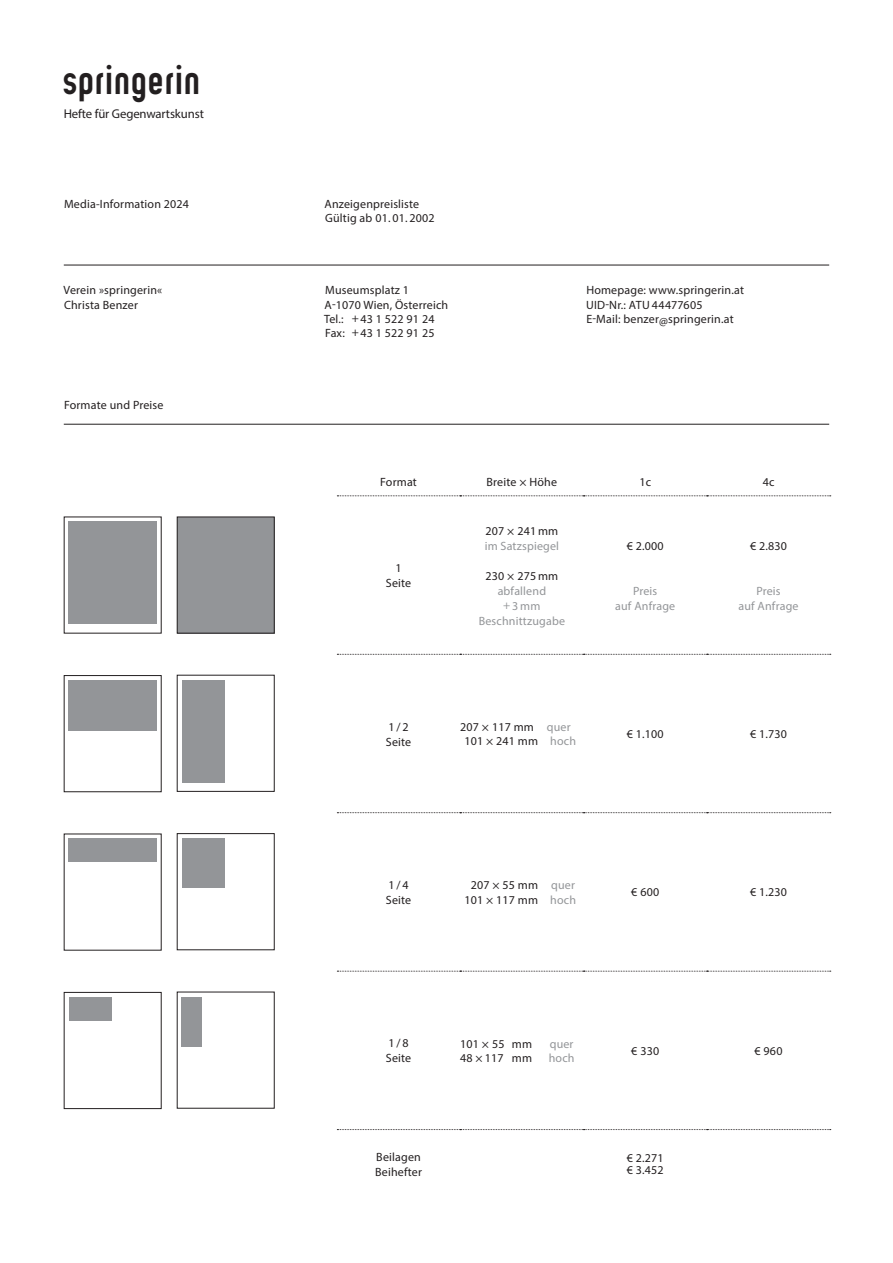
<style>
.page{position:relative;width:893px;height:1263px;background:#fff}
.page>*{position:absolute;margin:0;border:0;box-sizing:border-box;transform-origin:0 0}
.t1{font:37.5px "Springerin";color:#231f20}
.t2{font:12.75px "Myriad Pro";letter-spacing:-.01em;color:#231f20}
.t3{font:300 12.3px "Univers";letter-spacing:.01em;color:#231f20}
._65_bold{font:12px/15px "Myriad Pro";letter-spacing:.015em;color:#231f20}
._65_bold-2{font:12px/15px "Myriad Pro";letter-spacing:.015em;color:#939598}
.s1{color:#231f20}
.s2{color:#939598}
</style>
<div class="page">
<hr style="left:64px;top:265px;width:765px;height:1px;background:#231f20">
<hr style="left:64px;top:424px;width:765px;height:1px;background:#231f20">
<svg style="left:63px;top:516px;width:99px;height:118px"></svg>
<div style="left:69px;top:522px;width:88px;height:102px;background:#939598"></div>
<svg style="left:176px;top:674px;width:99px;height:118px"></svg>
<div style="left:182px;top:680px;width:43px;height:102px;background:#939598"></div>
<svg style="left:63px;top:675px;width:99px;height:117px"></svg>
<div style="left:69px;top:680px;width:88px;height:51px;background:#939598"></div>
<svg style="left:176px;top:833px;width:99px;height:117px"></svg>
<div style="left:182px;top:838px;width:43px;height:50px;background:#939598"></div>
<svg style="left:63px;top:833px;width:99px;height:118px"></svg>
<div style="left:69px;top:839px;width:88px;height:23px;background:#939598"></div>
<svg style="left:176px;top:991px;width:99px;height:118px"></svg>
<div style="left:182px;top:997px;width:20px;height:49px;background:#939598"></div>
<svg style="left:63px;top:992px;width:99px;height:117px"></svg>
<div style="left:69px;top:997px;width:43px;height:23px;background:#939598"></div>
<svg style="left:337px;top:495px;width:494px;height:1px"></svg>
<svg style="left:337px;top:654px;width:494px;height:1px"></svg>
<svg style="left:337px;top:812px;width:494px;height:1px"></svg>
<svg style="left:337px;top:971px;width:494px;height:1px"></svg>
<svg style="left:337px;top:1129px;width:494px;height:1px"></svg>
<svg style="left:176px;top:516px;width:99px;height:118px"></svg>
<h1 class="t1" style="left:64px;top:65px;width:136px">s</h1>
<p class="t2" style="left:64px;top:105px;width:142px">Hefte für Gegenwartskunst</p>
<p class="_65_bold" style="left:64px;top:196px;width:127px">Media-Information 2024</p>
<p class="_65_bold" style="left:325px;top:196px;width:96px">Anzeigenpreisliste</p>
<p class="_65_bold" style="left:325px;top:210px;width:111px">Gültig ab 01. 01. 2002</p>
<p class="_65_bold" style="left:64px;top:282px;width:100px">Verein »springerin«</p>
<p class="_65_bold" style="left:64px;top:297px;width:76px">Christa Benzer</p>
<p class="_65_bold" style="left:64px;top:398px;width:101px">Formate und Preise</p>
<p class="t3" style="left:322px;top:277px;width:126px">Gültig ab 01. 01. 2002</p>
<p class="_65_bold" style="left:325px;top:283px;width:125px;line-height:14.4px">Museumsplatz 1<br>A-1070 Wien, Österreich</p>
<p class="_65_bold" style="left:324px;top:312px;width:112px;line-height:14.4px">Tel.: +43 1 522 91 24<br>Fax: +43 1 522 91 25</p>
<p class="_65_bold" style="left:586px;top:282px;width:159px">Homepage: www.springerin.at</p>
<p class="_65_bold" style="left:586px;top:297px;width:118px">UID-Nr.: ATU44477605</p>
<p class="_65_bold" style="left:586px;top:311px;width:149px">E-Mail: benzer@springerin.at</p>
<p class="_65_bold" style="left:380px;top:474px;width:38px">Format</p>
<p class="_65_bold" style="left:487px;top:474px;width:72px">Breite × Höhe</p>
<p class="_65_bold" style="left:639px;top:474px;width:13px">1c</p>
<p class="_65_bold" style="left:763px;top:474px;width:13px">4c</p>
<p class="_65_bold" style="left:386px;top:560px;width:27px;text-align:center">1<br>Seite</p>
<p class="_65_bold-2" style="left:485px;top:523px;width:76px"><span class="s1">207 × 241 mm </span>im Satzspiegel</p>
<p class="_65_bold" style="left:486px;top:568px;width:74px;text-align:center">230 × 275 mm <span class="s2">abfallend</span></p>
<p class="_65_bold-2" style="left:479px;top:598px;width:88px;text-align:center">+3mm<br>Beschnittzugabe</p>
<p class="_65_bold" style="left:386px;top:719px;width:27px">1/2<br>Seite</p>
<p class="_65_bold" style="left:460px;top:719px;width:112px">207 × 117 mm <span class="s2">quer</span></p>
<p class="_65_bold" style="left:464px;top:733px;width:113px">101 × 241 mm <span class="s2">hoch</span></p>
<p class="_65_bold" style="left:627px;top:538px;width:38px">€ 2.000</p>
<p class="_65_bold-2" style="left:633px;top:583px;width:26px">Preis</p>
<p class="_65_bold-2" style="left:615px;top:598px;width:62px">auf Anfrage</p>
<p class="_65_bold" style="left:750px;top:538px;width:38px">€ 2.830</p>
<p class="_65_bold-2" style="left:756px;top:583px;width:26px">Preis</p>
<p class="_65_bold-2" style="left:738px;top:598px;width:62px">auf Anfrage</p>
<p class="_65_bold" style="left:627px;top:726px;width:38px">€ 1.100</p>
<p class="_65_bold" style="left:750px;top:726px;width:38px">€ 1.730</p>
<p class="_65_bold" style="left:386px;top:877px;width:27px">1/4<br>Seite</p>
<p class="_65_bold" style="left:471px;top:877px;width:106px">207 × 55 mm <span class="s2">quer</span></p>
<p class="_65_bold" style="left:464px;top:892px;width:113px">101 × 117 mm <span class="s2">hoch</span></p>
<p class="_65_bold" style="left:631px;top:885px;width:29px">€ 600</p>
<p class="_65_bold" style="left:750px;top:885px;width:38px">€ 1.230</p>
<p class="_65_bold" style="left:386px;top:1036px;width:27px">1/8<br>Seite</p>
<p class="_65_bold" style="left:460px;top:1036px;width:73px">101 × 55 mm</p>
<p class="_65_bold-2" style="left:550px;top:1036px;width:25px">quer</p>
<p class="_65_bold" style="left:460px;top:1050px;width:73px">48 × 117 mm</p>
<p class="_65_bold-2" style="left:549px;top:1050px;width:27px">hoch</p>
<p class="_65_bold" style="left:631px;top:1043px;width:29px">€ 330</p>
<p class="_65_bold" style="left:755px;top:1043px;width:29px">€ 960</p>
<p class="_65_bold" style="left:375px;top:1149px;width:48px">Beilagen<br>Beihefter</p>
<p class="_65_bold" style="left:627px;top:1150px;width:38px">€ 2.271</p>
<p class="_65_bold" style="left:627px;top:1163px;width:38px">€ 3.452</p>
</div>
